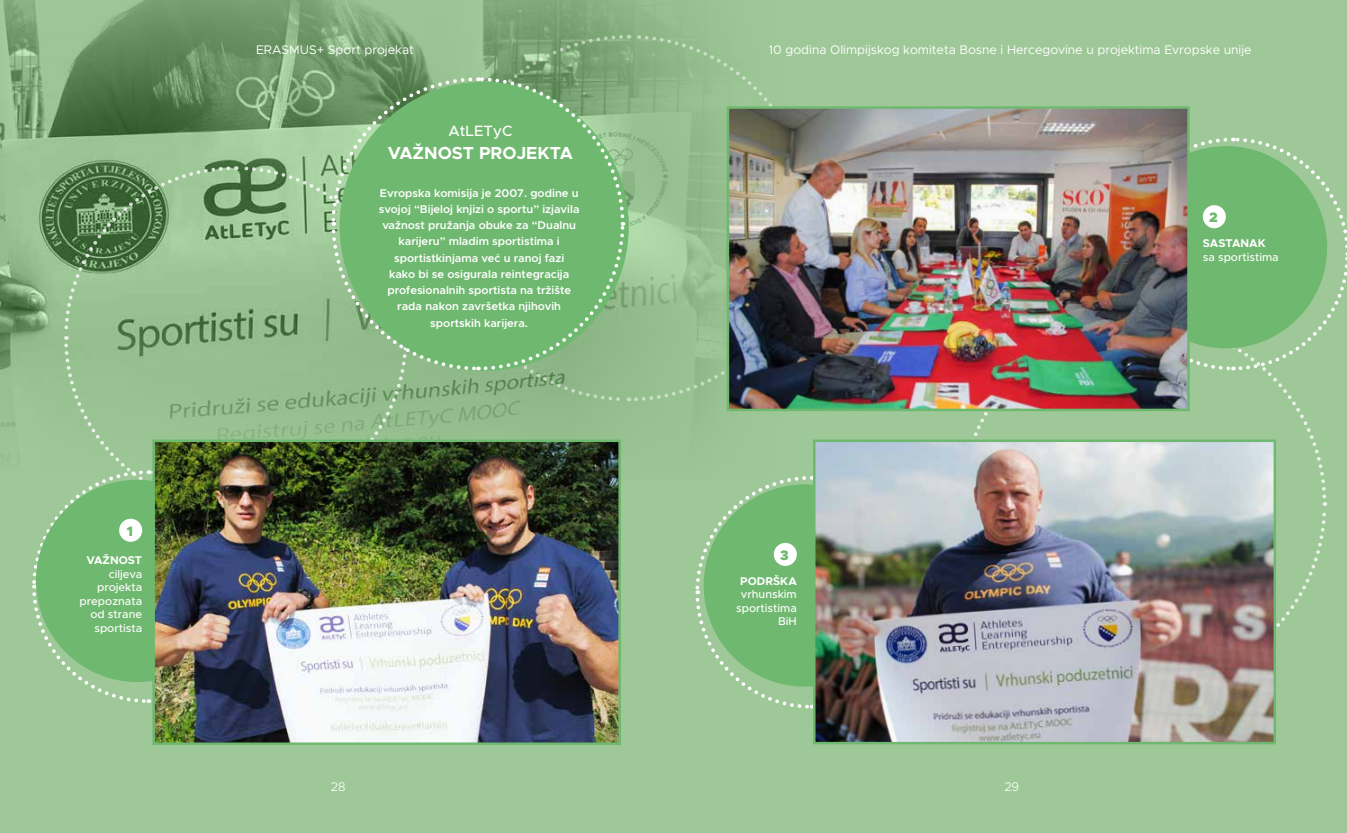
<style>
.page{position:relative;width:1347px;height:833px;background:#fff}
.page>*{position:absolute;margin:0;border:0;box-sizing:border-box;transform-origin:0 0}
.t1{font:700 17.5px "Metropolis";color:#fff}
.t2{font:500 15px "Metropolis";color:#fff}
.t3{font:900 13.75px "Metropolis";color:#6fb86f}
.t4{font:12.5px "Metropolis";color:#fff}
.t5{font:300 12.5px "Metropolis";color:#fff}
.t6{font:600 11.25px/16.2px "Metropolis";color:#fff;text-align:center}
.t7{font:500 11.25px/13.5px "Metropolis";color:#fff;text-align:right}
.t8{font:700 11.25px "Metropolis";color:#fff}
</style>
<div class="page">
<div style="left:0;top:0;width:1346px;height:833px;background:#9fc898"></div>
<img style="left:0;top:0;width:693px;height:427px">
<img style="left:152px;top:710px;width:469px;height:35px">
<svg style="left:974px;top:136px;width:373px;height:552px"></svg>
<div style="left:1124px;top:146px;width:203px;height:202px;background:#6fb86f;border-radius:50%"></div>
<img style="left:930px;top:106px;width:261px;height:306px">
<div style="left:1202px;top:205px;width:23px;height:23px;background:#fff;border-radius:50%"></div>
<img style="left:30px;top:34px;width:900px;height:676px">
<div style="left:703px;top:484px;width:203px;height:202px;background:#6fb86f;border-radius:50%"></div>
<div style="left:773px;top:543px;width:24px;height:23px;background:#fff;border-radius:50%"></div>
<img style="left:811px;top:438px;width:466px;height:307px">
<p class="t3" style="left:127px;top:522px;width:8px">1</p>
<p class="t8" style="left:87px;top:553px;width:57px">VAŽNOST</p>
<p class="t7" style="left:80px;top:567px;width:64px">ciljeva projekta prepoznata od strane sportista</p>
<p class="t4" style="left:256px;top:42px;width:159px">ERASMUS+ Sport projekat</p>
<h2 class="t2" style="left:448px;top:122px;width:65px">AtLETyC</h2>
<h1 class="t1" style="left:388px;top:142px;width:187px">VAŽNOST PROJEKTA</h1>
<p class="t6" style="left:379px;top:184px;width:202px">Evropska komisija je 2007. godine u svojoj “Bijeloj knjizi o sportu” izjavila važnost pružanja obuke za “Dualnu karijeru” mladim sportistima i sportistkinjama već u ranoj fazi<br>kako bi se osigurala reintegracija profesionalnih sportista na tržište rada nakon završetka njihovih sportskih karijera.</p>
<p class="t4" style="left:769px;top:42px;width:484px">10 godina Olimpijskog komiteta Bosne i Hercegovine u projektima Evropske unije</p>
<p class="t3" style="left:780px;top:546px;width:10px">3</p>
<p class="t8" style="left:740px;top:574px;width:58px">PODRŠKA</p>
<p class="t7" style="left:736px;top:587px;width:62px">vrhunskim sportistima<br>BiH</p>
<p class="t3" style="left:1209px;top:208px;width:10px">2</p>
<p class="t8" style="left:1202px;top:236px;width:64px">SASTANAK</p>
<p class="t7" style="left:1202px;top:250px;width:77px">sa sportistima</p>
<p class="t5" style="left:331px;top:779px;width:16px">28</p>
<p class="t5" style="left:1004px;top:779px;width:16px">29</p>
</div>
